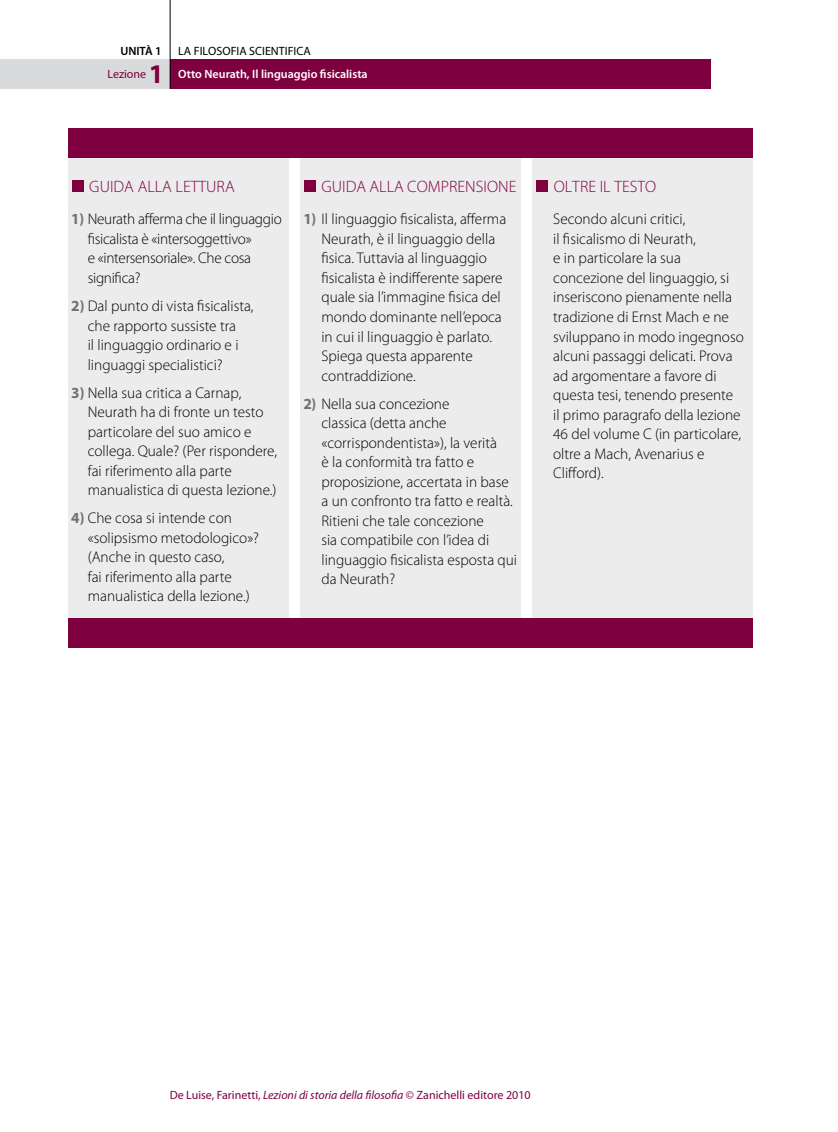
<style>
.page{position:relative;width:838px;height:1132px;background:#fff}
.page>*{position:absolute;margin:0;border:0;box-sizing:border-box;transform-origin:0 0}
.t1{font:700 27px "Myriad Pro";color:#7e003f}
.t2{font:16.5px "Myriad MM";letter-spacing:.005em;color:#7e003f}
.t3{font:300 15.45px/19.5px "Myriad Pro";color:#000}
.t4{font:300 15.45px/19.5px "Myriad Pro";letter-spacing:-.02em;color:#000}
.t5{font:12px "Myriad Pro";color:#7e003f}
.t6{font:600 12px "Myriad Pro";color:#fff}
.t7{font:12px "Myriad Pro";color:#000}
.t8{font:600 12px "Myriad Pro";color:#000}
.s1{font-weight:700;color:#707173}
.s2{font-style:italic}
</style>
<div class="page">
<div style="left:170px;top:59px;width:540px;height:30px;background:#7e003f"></div>
<div style="left:0;top:59px;width:170px;height:30px;background:#d9dadb"></div>
<hr style="left:170px;top:0;width:1px;height:89px;background:#000">
<div style="left:68px;top:157px;width:220px;height:462px;background:#ececed"></div>
<div style="left:300px;top:157px;width:220px;height:462px;background:#ececed"></div>
<div style="left:532px;top:157px;width:221px;height:462px;background:#ececed"></div>
<div style="left:68px;top:128px;width:685px;height:29px;background:#7e003f"></div>
<div style="left:72px;top:180px;width:12px;height:12px;background:#7e003f"></div>
<div style="left:304px;top:180px;width:12px;height:12px;background:#7e003f"></div>
<div style="left:536px;top:180px;width:11px;height:12px;background:#7e003f"></div>
<div style="left:68px;top:618px;width:685px;height:30px;background:#7e003f"></div>
<p class="t8" style="left:120px;top:43px;width:43px">UNITÀ 1</p>
<p class="t5" style="left:107px;top:67px;width:40px">Lezione</p>
<h1 class="t1" style="left:149px;top:56px;width:16px">1</h1>
<p class="t7" style="left:178px;top:43px;width:22px">la filo</p>
<p class="t7" style="left:216px;top:43px;width:13px">sofia</p>
<p class="t7" style="left:249px;top:43px;width:13px">scientifica</p>
<p class="t6" style="left:178px;top:66px;width:191px">Otto Neurath, Il linguaggio fisicalista</p>
<p class="t2" style="left:89px;top:178px;width:147px">GUIDA ALLA LETTURA</p>
<p class="t4" style="left:88px;top:209px;width:195px;text-indent:-16px"><span class="s1">1)</span> Neurath afferma che il linguaggio fisicalista è «intersoggettivo»<br>e «intersensoriale». Che cosa significa?</p>
<p class="t3" style="left:88px;top:296px;width:167px;text-indent:-16px"><span class="s1">2)</span> Dal punto di vista fisicalista, che rapporto sussiste tra<br>il linguaggio ordinario e i linguaggi specialistici?</p>
<p class="t3" style="left:88px;top:382px;width:191px;text-indent:-16px"><span class="s1">3)</span> Nella sua critica a Carnap,<br>Neurath ha di fronte un testo particolare del suo amico e collega. Quale? (Per rispondere, fai riferimento alla parte manualistica di questa lezione.)</p>
<p class="t3" style="left:88px;top:508px;width:173px;text-indent:-16px"><span class="s1">4)</span> Che cosa si intende con «solipsismo metodologico»? (Anche in questo caso,<br>fai riferimento alla parte manualistica della lezione.)</p>
<p class="t2" style="left:321px;top:178px;width:196px">GUIDA ALLA COMPRENSIONE</p>
<p class="t2" style="left:553px;top:178px;width:104px">OLTRE IL TESTO</p>
<p class="t3" style="left:553px;top:209px;width:192px">Secondo alcuni critici,<br>il fisicalismo di Neurath,<br>e in particolare la sua concezione del linguaggio, si inseriscono pienamente nella tradizione di Ernst Mach e ne sviluppano in modo ingegnoso alcuni passaggi delicati. Prova ad argomentare a favore di questa tesi, tenendo presente<br>il primo paragrafo della lezione<br>46 del volume C (in particolare, oltre a Mach, Avenarius e<br>Clifford).</p>
<p class="t3" style="left:321px;top:209px;width:186px;text-indent:-18px"><span class="s1">1)</span> Il linguaggio fisicalista, afferma<br>Neurath, è il linguaggio della fisica. Tuttavia al linguaggio fisicalista è indifferente sapere quale sia l’immagine fisica del mondo dominante nell’epoca in cui il linguaggio è parlato.<br>Spiega questa apparente contraddizione.</p>
<p class="t3" style="left:321px;top:393px;width:197px;text-indent:-18px"><span class="s1">2)</span> Nella sua concezione<br>classica (detta anche «corrispondentista»), la verità<br>è la conformità tra fatto e proposizione, accertata in base a un confronto tra fatto e realtà.<br>Ritieni che tale concezione<br>sia compatibile con l’idea di linguaggio fisicalista esposta qui da Neurath?</p>
<p class="t5" style="left:170px;top:1087px;width:362px">De Luise, Farinetti, <span class="s2">Lezioni di storia della filosofia</span> © Zanichelli editore 2010</p>
</div>
